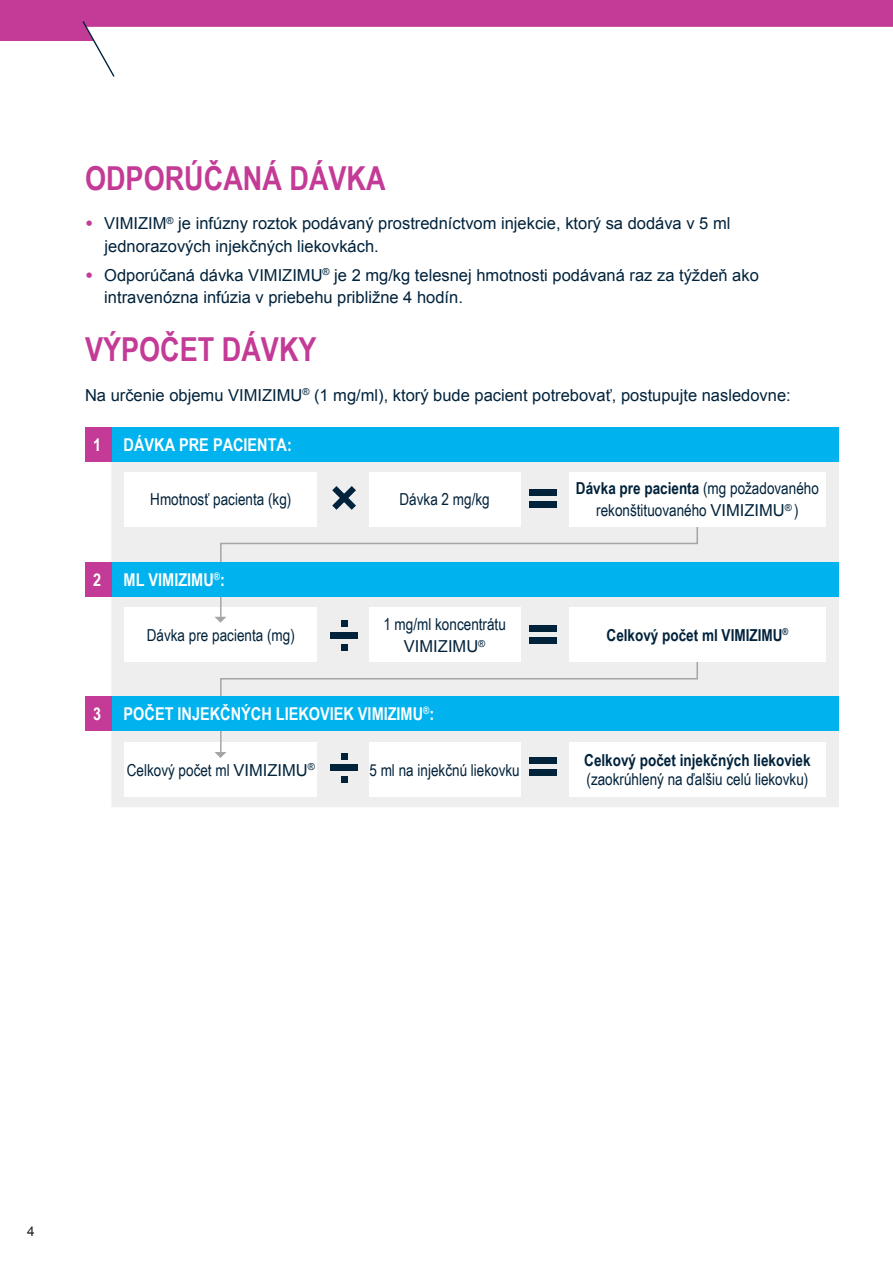
<style>
.page{position:relative;width:893px;height:1263px;background:#fff}
.page>*{position:absolute;margin:0;border:0;box-sizing:border-box;transform-origin:0 0}
.t1{font:700 33px "Arial Narrow";color:#c33b96}
.t2{font:700 17.7px "Arial Narrow";color:#fff}
.t3{font:700 17.55px "Arial Narrow";color:#fff}
.t4{font:16.5px/22.5px "Arial";color:#00223b}
.t5{font:16.5px/22.5px "Arial Narrow";color:#00223b;text-align:center}
.t6{font:700 16.5px "Arial Narrow";color:#00223b}
.t7{font:13.5px "Arial";color:#231f20}
.s1{font-weight:900;color:#c33b96}
.s2{font-family:"Arial"}
.s3{font-weight:700}
</style>
<div class="page">
<div style="left:0;top:0;width:893px;height:40px;background:#c33b96"></div>
<svg style="left:81px;top:21px;width:812px;height:56px"></svg>
<div style="left:111px;top:462px;width:728px;height:345px;background:#eeeeef"></div>
<div style="left:87px;top:428px;width:752px;height:34px;background:#00b3ee"></div>
<div style="left:85px;top:428px;width:26px;height:34px;background:#c33b96"></div>
<div style="left:125px;top:472px;width:192px;height:54px;background:#fff"></div>
<div style="left:125px;top:608px;width:192px;height:54px;background:#fff"></div>
<div style="left:125px;top:742px;width:192px;height:54px;background:#fff"></div>
<div style="left:369px;top:472px;width:151px;height:54px;background:#fff"></div>
<div style="left:369px;top:608px;width:151px;height:54px;background:#fff"></div>
<div style="left:369px;top:742px;width:151px;height:54px;background:#fff"></div>
<div style="left:569px;top:742px;width:257px;height:54px;background:#fff"></div>
<svg style="left:332px;top:486px;width:24px;height:24px"></svg>
<div style="left:529px;top:490px;width:28px;height:6px;background:#00223b"></div>
<div style="left:529px;top:502px;width:28px;height:6px;background:#00223b"></div>
<div style="left:330px;top:632px;width:28px;height:6px;background:#00223b"></div>
<svg style="left:341px;top:621px;width:6px;height:6px"></svg>
<svg style="left:341px;top:644px;width:6px;height:6px"></svg>
<svg style="left:219px;top:520px;width:480px;height:99px"></svg>
<svg style="left:215px;top:617px;width:11px;height:6px"></svg>
<div style="left:569px;top:472px;width:257px;height:54px;background:#fff"></div>
<div style="left:529px;top:625px;width:28px;height:6px;background:#00223b"></div>
<div style="left:529px;top:637px;width:28px;height:6px;background:#00223b"></div>
<div style="left:87px;top:562px;width:752px;height:35px;background:#00b3ee"></div>
<div style="left:85px;top:562px;width:26px;height:35px;background:#c33b96"></div>
<svg style="left:219px;top:650px;width:480px;height:106px"></svg>
<svg style="left:214px;top:752px;width:12px;height:6px"></svg>
<div style="left:569px;top:608px;width:257px;height:54px;background:#fff"></div>
<div style="left:87px;top:697px;width:752px;height:34px;background:#00b3ee"></div>
<div style="left:85px;top:697px;width:26px;height:34px;background:#c33b96"></div>
<div style="left:330px;top:765px;width:28px;height:6px;background:#00223b"></div>
<svg style="left:341px;top:753px;width:6px;height:6px"></svg>
<svg style="left:341px;top:777px;width:6px;height:6px"></svg>
<div style="left:529px;top:758px;width:28px;height:6px;background:#00223b"></div>
<div style="left:529px;top:770px;width:28px;height:6px;background:#00223b"></div>
<h1 class="t1" style="left:85px;top:153px;width:302px">ODPORÚČANÁ DÁVKA</h1>
<p class="t4" style="left:105px;top:212px;width:627px;text-indent:-20px"><span class="s1">•</span> VIMIZIM<sup>®</sup> je infúzny roztok podávaný prostredníctvom injekcie, ktorý sa dodáva v 5 ml jednorazových injekčných liekovkách.</p>
<p class="t4" style="left:104px;top:264px;width:656px;text-indent:-19px"><span class="s1">•</span> Odporúčaná dávka VIMIZIMU<sup>®</sup> je 2 mg/kg telesnej hmotnosti podávaná raz za týždeň ako intravenózna infúzia v priebehu približne 4 hodín.</p>
<h1 class="t1" style="left:85px;top:324px;width:233px">VÝPOČET DÁVKY</h1>
<p class="t4" style="left:85px;top:384px;width:707px">Na určenie objemu VIMIZIMU<sup>®</sup> (1 mg/ml), ktorý bude pacient potrebovať, postupujte nasledovne:</p>
<p class="t2" style="left:95px;top:432px;width:199px">1 DÁVKA PRE PACIENTA:</p>
<p class="t5" style="left:150px;top:487px;width:143px">Hmotnosť pacienta (kg)</p>
<p class="t2" style="left:95px;top:566px;width:132px">1 ML VIMIZIMU<sup>®</sup>:</p>
<p class="t3" style="left:93px;top:566px;width:10px">2</p>
<p class="t5" style="left:147px;top:623px;width:150px">Dávka pre pacienta (mg)</p>
<p class="t5" style="left:399px;top:487px;width:92px">Dávka 2 mg/kg</p>
<p class="t5" style="left:383px;top:612px;width:124px">1 mg/ml koncentrátu</p>
<p class="t4" style="left:404px;top:635px;width:83px">VIMIZIMU<sup>®</sup></p>
<p class="t2" style="left:95px;top:701px;width:341px">1 POČET INJEKČNÝCH LIEKOVIEK VIMIZIMU<sup>®</sup>:</p>
<p class="t3" style="left:93px;top:701px;width:10px">3</p>
<p class="t5" style="left:127px;top:758px;width:190px">Celkový počet ml <span class="s2">VIMIZIMU</span><sup>®</sup></p>
<p class="t5" style="left:369px;top:758px;width:152px">5 ml na injekčnú liekovku</p>
<p class="t5" style="left:576px;top:476px;width:244px"><span class="s3">Dávka pre pacienta</span> (mg požadovaného rekonštituovaného <span class="s2">VIMIZIMU</span><sup>®</sup> )</p>
<p class="t6" style="left:607px;top:622px;width:183px">Celkový počet ml VIMIZIMU<sup>®</sup></p>
<p class="t6" style="left:584px;top:747px;width:228px">Celkový počet injekčných liekoviek</p>
<p class="t5" style="left:586px;top:768px;width:223px">(zaokrúhlený na ďalšiu celú liekovku)</p>
<p class="t7" style="left:27px;top:1222px;width:9px">4</p>
</div>
